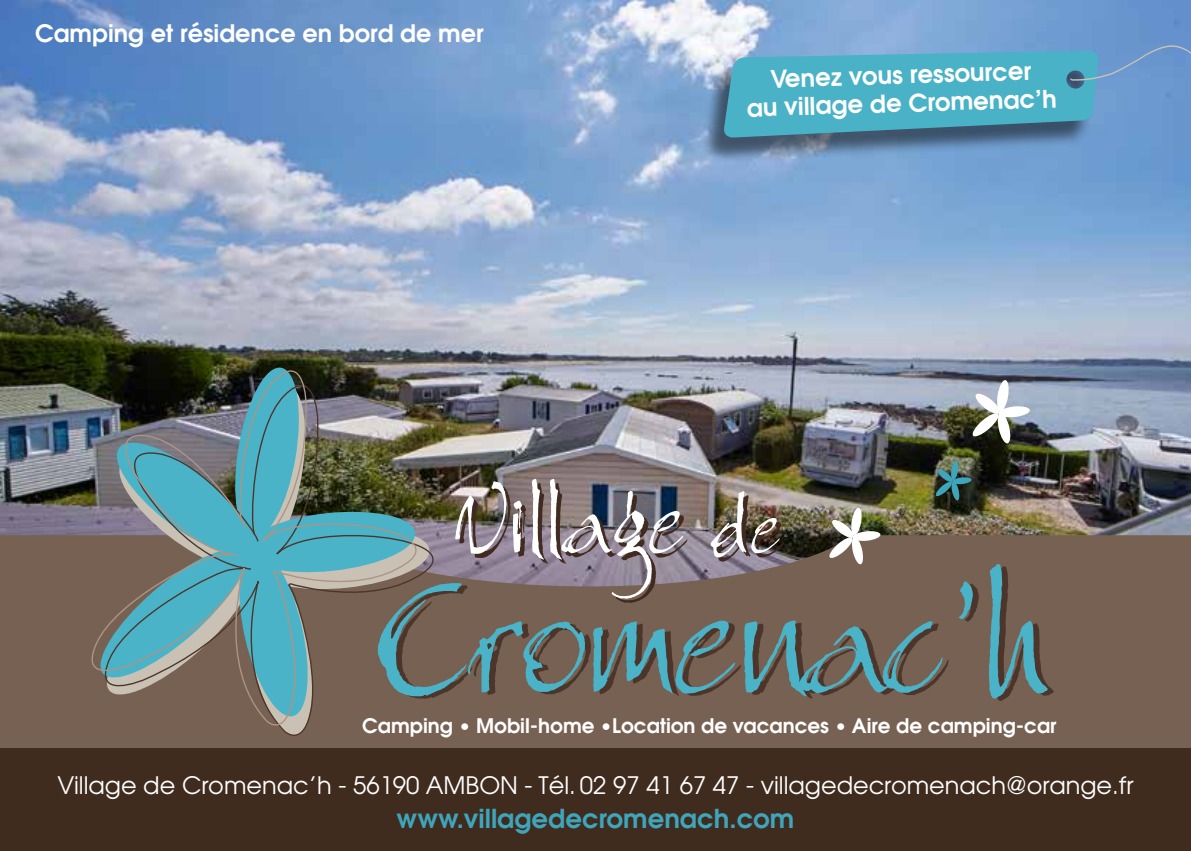
<style>
.page{position:relative;width:1191px;height:851px;background:#fff}
.page>*{position:absolute;margin:0;border:0;box-sizing:border-box;transform-origin:0 0}
.t1{font:600 26px "Avant Garde";color:#3ea5bb}
.t2{font:600 24.4px/28.2px "Avant Garde";color:#fff;text-align:center}
.t3{font:24px "Avant Garde";color:#fff}
.t4{font:600 24px "Avant Garde";color:#fff}
.t5{font:600 20px "Avant Garde";color:#fff}
</style>
<div class="page">
<img style="left:0;top:0;width:1191px;height:535px">
<div style="left:0;top:535px;width:1191px;height:213px;background:#776153"></div>
<div style="left:0;top:748px;width:1191px;height:102px;background:#402b1f"></div>
<div style="left:89px;top:363px;width:386px;height:385px;background:#776153"></div>
<img style="left:75px;top:349px;width:383px;height:389px">
<img style="left:93px;top:365px;width:961px;height:373px">
<div style="left:701px;top:55px;width:395px;height:108px;background:#000;opacity:.5"></div>
<svg style="left:722px;top:45px;width:469px;height:93px;background:#55a5c2"></svg>
<p class="t4" style="left:35px;top:17px;width:450px">Camping et résidence en bord de mer</p>
<p class="t2" style="left:745px;top:65px;width:311px;rotate:-2deg">Venez vous ressourcer<br>au village de Cromenac’h</p>
<p class="t5" style="left:362px;top:712px;width:696px">Camping • Mobil-home •Location de vacances • Aire de camping-car</p>
<p class="t3" style="left:57px;top:770px;width:1077px">Village de Cromenac’h - 56190 AMBON - Tél. 02 97 41 67 47 - villagedecromenach@orange.fr</p>
<p class="t1" style="left:396px;top:801px;width:399px">www.villagedecromenach.com</p>
</div>
